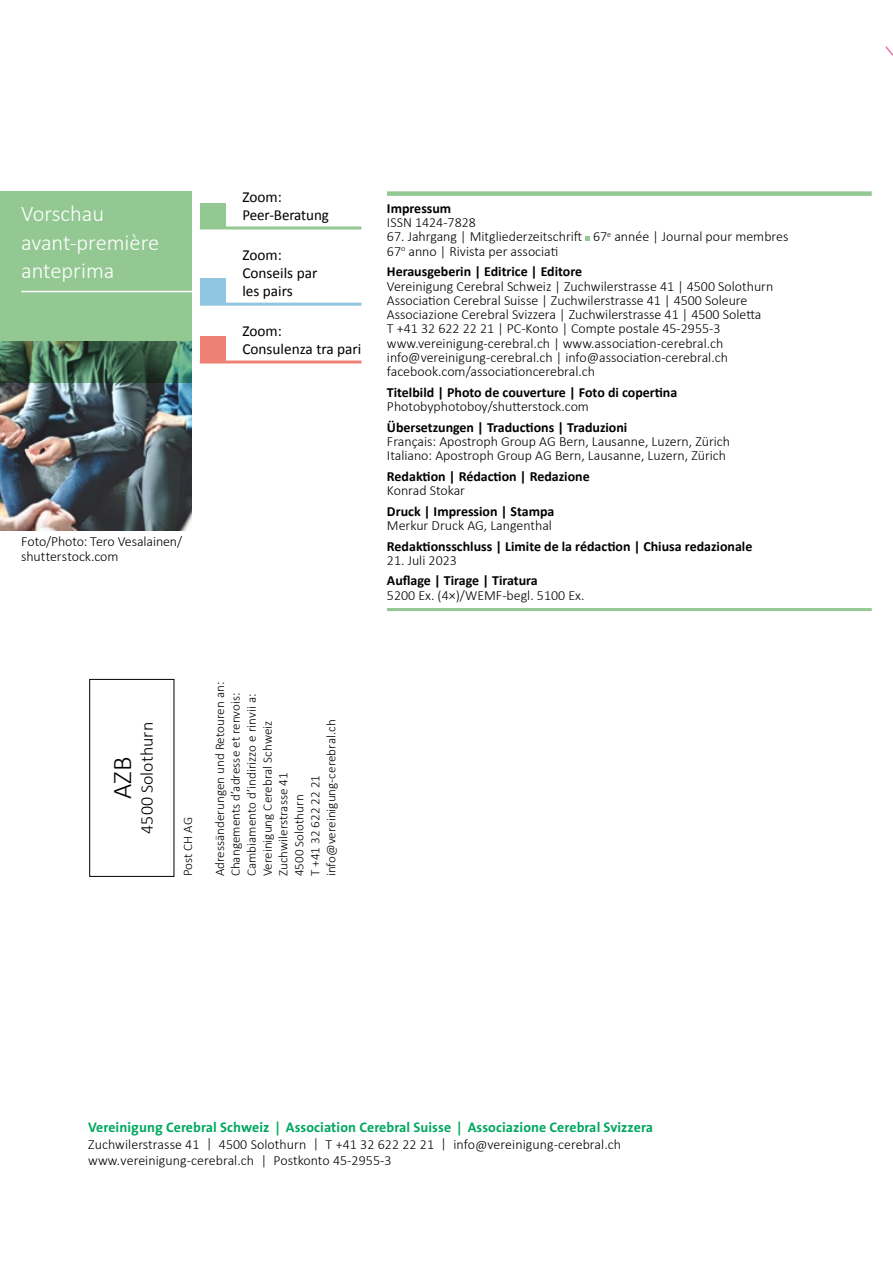
<style>
.page{position:relative;width:893px;height:1263px;background:#fff}
.page>*{position:absolute;margin:0;border:0;box-sizing:border-box;transform-origin:0 0}
.t1{font:300 27px "Calibri";color:#000}
.t2{font:300 22.5px/28.5px "Calibri";color:#fff}
.t3{font:300 18px "Calibri";color:#000}
.t4{font:15.3px/18.3px "Calibri";color:#000}
.t5{font:300 13.95px/14.2px "Calibri";color:#000}
.t6{font:700 13.95px "Calibri";color:#000}
.t7{font:700 13.95px "The Sans";letter-spacing:.005em;color:#00a75d}
.t8{font:300 13.05px/15.9px "Calibri";letter-spacing:.005em;color:#000}
</style>
<div class="page">
<div style="left:89px;top:679px;width:85px;height:198px;border:1px solid #000"></div>
<div style="left:387px;top:191px;width:485px;height:5px;background:#93c893"></div>
<hr style="left:387px;top:608px;width:485px;height:3px;background:#93c893">
<svg style="left:585px;top:236px;width:5px;height:4px"></svg>
<img style="left:0;top:383px;width:191px;height:147px">
<svg style="left:0;top:191px;width:191px;height:192px;background:#81b284"></svg>
<hr style="left:21px;top:291px;width:187px;height:1px;background:#fff">
<hr style="left:200px;top:226px;width:161px;height:3px;background:#93c893">
<hr style="left:200px;top:303px;width:161px;height:3px;background:#90c6e0">
<hr style="left:200px;top:360px;width:161px;height:3px;background:#ef8174">
<div style="left:200px;top:203px;width:25px;height:26px;background:#93c893"></div>
<div style="left:200px;top:278px;width:25px;height:26px;background:#90c6e0"></div>
<div style="left:200px;top:336px;width:25px;height:26px;background:#ef8174"></div>
<svg style="left:885px;top:46px;width:8px;height:10px"></svg>
<h2 class="t2" style="left:21px;top:198px;width:139px">Vorschau avant-première anteprima</h2>
<p class="t5" style="left:21px;top:533px;width:162px;line-height:15px">Foto/Photo: Tero Vesalainen/ shutterstock.com</p>
<p class="t4" style="left:242px;top:188px;width:88px">Zoom:<br>Peer-Beratung</p>
<p class="t4" style="left:242px;top:245px;width:77px">Zoom:<br>Conseils par les pairs</p>
<p class="t4" style="left:242px;top:322px;width:121px">Zoom:<br>Consulenza tra pari</p>
<p class="t6" style="left:387px;top:199px;width:66px">Impressum</p>
<p class="t5" style="left:387px;top:215px;width:90px">ISSN 1424-7828</p>
<p class="t5" style="left:387px;top:229px;width:403px">67. Jahrgang | Mitgliederzeitschrift 67<sup>e</sup> année | Journal pour membres<br>67<sup>o</sup> anno | Rivista per associati</p>
<p class="t6" style="left:387px;top:263px;width:197px">Herausgeberin | Editrice | Editore</p>
<p class="t5" style="left:387px;top:278px;width:388px">Vereinigung Cerebral Schweiz | Zuchwilerstrasse 41 | 4500 Solothurn Association Cerebral Suisse | Zuchwilerstrasse 41 | 4500 Soleure Associazione Cerebral Svizzera | Zuchwilerstrasse 41 | 4500 Soletta<br>T +41 32 622 22 21 | PC-Konto | Compte postale 45-2955-3 www.vereinigung-cerebral.ch | www.association-cerebral.ch info@vereinigung-cerebral.ch | info@association-cerebral.ch facebook.com/associationcerebral.ch</p>
<p class="t6" style="left:387px;top:383px;width:292px">Titelbild | Photo de couverture | Foto di copertina</p>
<p class="t5" style="left:387px;top:399px;width:204px">Photobyphotoboy/shutterstock.com</p>
<p class="t6" style="left:387px;top:418px;width:242px">Übersetzungen | Traductions | Traduzioni</p>
<p class="t5" style="left:387px;top:433px;width:345px">Français: Apostroph Group AG Bern, Lausanne, Luzern, Zürich<br>Italiano: Apostroph Group AG Bern, Lausanne, Luzern, Zürich</p>
<p class="t6" style="left:387px;top:467px;width:204px">Redaktion | Rédaction | Redazione</p>
<p class="t5" style="left:387px;top:483px;width:80px">Konrad Stokar</p>
<p class="t6" style="left:387px;top:502px;width:169px">Druck | Impression | Stampa</p>
<p class="t5" style="left:387px;top:517px;width:167px">Merkur Druck AG, Langenthal</p>
<p class="t6" style="left:387px;top:537px;width:367px">Redaktionsschluss | Limite de la rédaction | Chiusa redazionale</p>
<p class="t5" style="left:387px;top:552px;width:71px">21. Juli 2023</p>
<p class="t6" style="left:387px;top:572px;width:152px">Auflage | Tirage | Tiratura</p>
<p class="t5" style="left:387px;top:587px;width:199px">5200 Ex. (4×)/WEMF-begl. 5100 Ex.</p>
<h1 class="t1" style="left:105px;top:799px;width:44px;rotate:-90deg">AZB</h1>
<p class="t3" style="left:136px;top:834px;width:113px;rotate:-90deg">4500 Solothurn</p>
<p class="t8" style="left:179px;top:876px;width:61px;rotate:-90deg">Post CH AG</p>
<p class="t8" style="left:211px;top:876px;width:196px;rotate:-90deg">Adressänderungen und Retouren an:<br>Changements d’adresse et renvois:<br>Cambiamento d’indirizzo e rinvii a:<br>Vereinigung Cerebral Schweiz<br>Zuchwilerstrasse 41<br>4500 Solothurn<br>T +41 32 622 22 21 info@vereinigung-cerebral.ch</p>
<p class="t7" style="left:88px;top:1116px;width:566px">Vereinigung Cerebral Schweiz | Association Cerebral Suisse | Associazione Cerebral Svizzera</p>
<p class="t5" style="left:88px;top:1135px;width:534px;line-height:16.5px">Zuchwilerstrasse 41 | 4500 Solothurn | T +41 32 622 22 21 | info@vereinigung-cerebral.ch www.vereinigung-cerebral.ch | Postkonto 45-2955-3</p>
</div>
